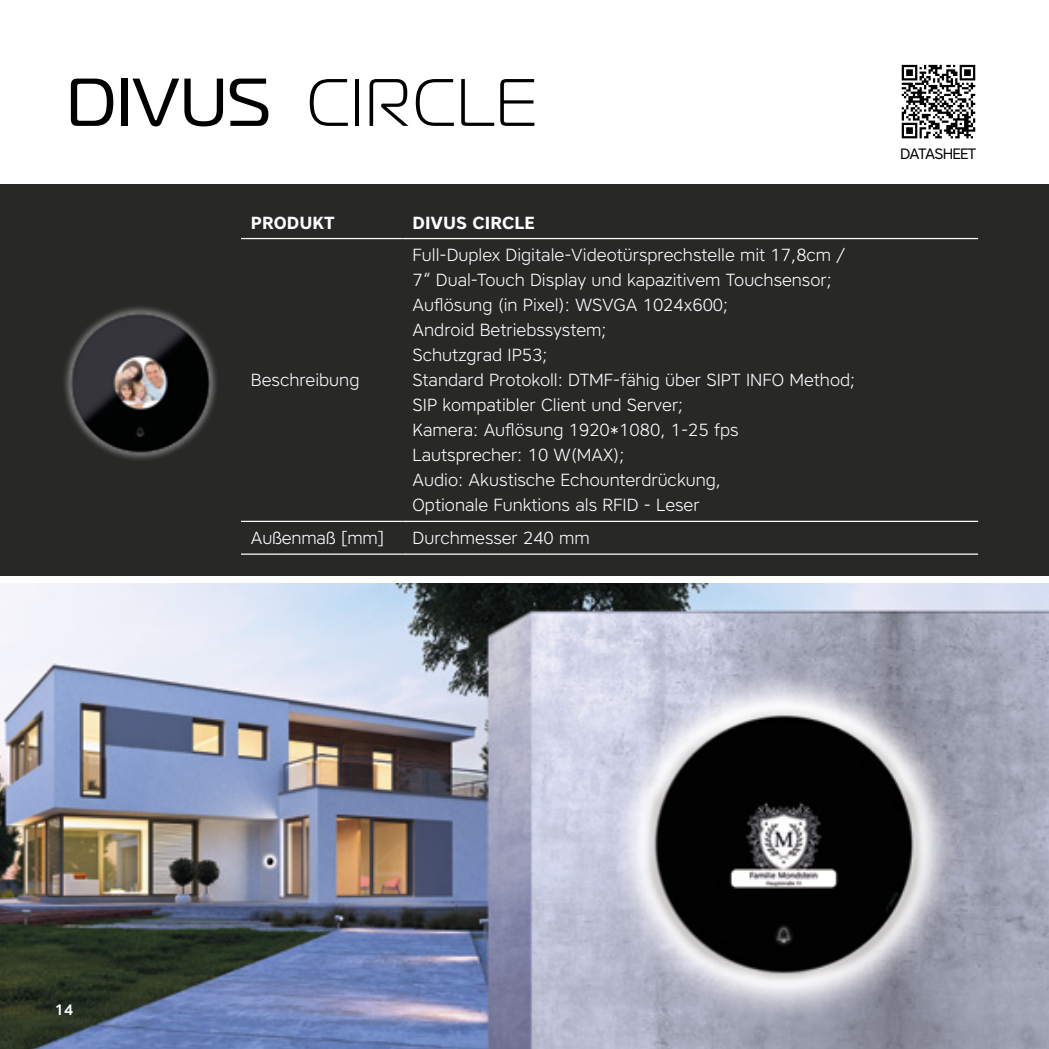
<style>
.page{position:relative;width:1049px;height:1049px;background:#fff}
.page>*{position:absolute;margin:0;border:0;box-sizing:border-box;transform-origin:0 0}
.t1{font:300 17.5px/25px "Core Sans A35";color:#fff}
.t2{font:700 17.5px "Core Sans A65";color:#fff}
.t3{font:15px "Core Sans A45";letter-spacing:-.05em;color:#000}
.t4{font:500 15px "Core Sans A55";color:#fff}
</style>
<div class="page">
<svg style="left:71px;top:79px;width:42px;height:47px"></svg>
<div style="left:121px;top:79px;width:6px;height:47px;background:#000"></div>
<svg style="left:132px;top:79px;width:91px;height:47px"></svg>
<svg style="left:230px;top:79px;width:38px;height:47px"></svg>
<svg style="left:310px;top:79px;width:38px;height:47px"></svg>
<hr style="left:355px;top:79px;width:4px;height:47px;background:#000">
<svg style="left:369px;top:79px;width:39px;height:47px"></svg>
<svg style="left:416px;top:79px;width:38px;height:47px"></svg>
<svg style="left:461px;top:79px;width:33px;height:47px"></svg>
<svg style="left:500px;top:79px;width:34px;height:47px"></svg>
<img style="left:0;top:584px;width:1049px;height:465px">
<div style="left:0;top:184px;width:1049px;height:392px;background:#282827"></div>
<img style="left:64px;top:306px;width:153px;height:154px">
<hr style="left:241px;top:238px;width:162px;height:1px;background:#fff">
<hr style="left:403px;top:238px;width:575px;height:1px;background:#fff">
<hr style="left:241px;top:521px;width:162px;height:1px;background:#fff">
<hr style="left:403px;top:521px;width:575px;height:1px;background:#fff">
<hr style="left:241px;top:553px;width:162px;height:2px;background:#fff">
<hr style="left:403px;top:553px;width:575px;height:2px;background:#fff">
<hr style="left:1048px;top:184px;width:1px;height:623px;background:#282827">
<svg style="left:901px;top:64px;width:75px;height:75px"></svg>
<svg style="left:902px;top:65px;width:73px;height:73px"></svg>
<p class="t2" style="left:251px;top:211px;width:85px">PRODUKT</p>
<p class="t2" style="left:413px;top:211px;width:124px">DIVUS CIRCLE</p>
<p class="t1" style="left:251px;top:367px;width:110px">Beschreibung</p>
<p class="t1" style="left:413px;top:242px;width:444px">Full-Duplex Digitale-Videotürsprechstelle mit 17,8cm / 7“ Dual-Touch Display und kapazitivem Touchsensor; Auflösung (in Pixel): WSVGA 1024x600;<br>Android Betriebssystem;<br>Schutzgrad IP53;<br>Standard Protokoll: DTMF-fähig über SIPT INFO Method; SIP kompatibler Client und Server;<br>Kamera: Auflösung 1920*1080, 1-25 fps<br>Lautsprecher: 10 W(MAX);<br>Audio: Akustische Echounterdrückung,<br>Optionale Funktions als RFID - Leser</p>
<p class="t1" style="left:251px;top:525px;width:135px">Außenmaß [mm]</p>
<p class="t1" style="left:413px;top:525px;width:179px">Durchmesser 240 mm</p>
<p class="t3" style="left:900px;top:144px;width:78px">DATASHEET</p>
<p class="t4" style="left:55px;top:1000px;width:20px">14</p>
</div>
